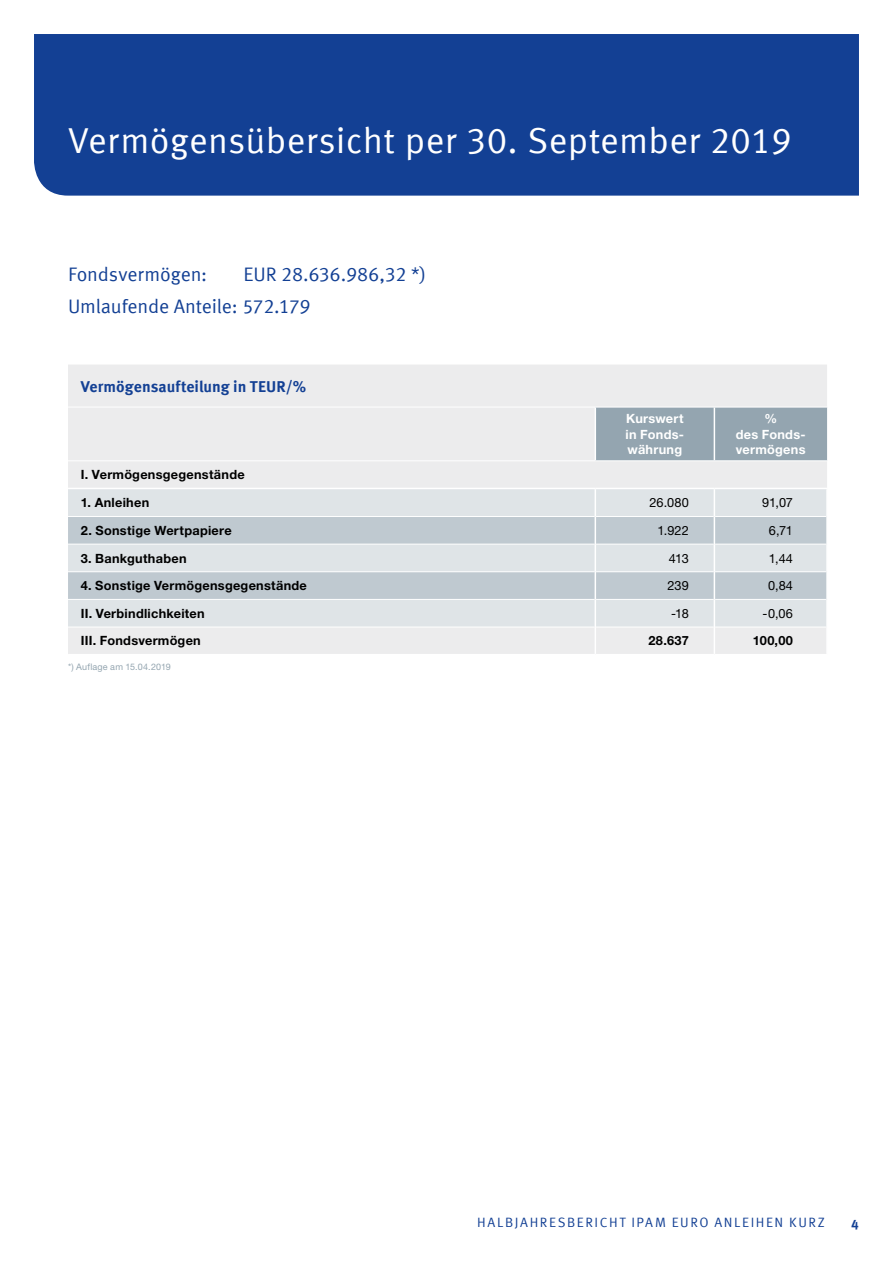
<style>
.page{position:relative;width:893px;height:1263px;background:#fff}
.page>*{position:absolute;margin:0;border:0;box-sizing:border-box;transform-origin:0 0}
.t1{font:36px "Meta Offc Pro Norm";letter-spacing:.01em;color:#fff}
.t2{font:19.5px/32px "Meta Offc Pro Norm";letter-spacing:-.01em;color:#134094}
.t3{font:700 15.75px "Meta Offc Pro";color:#134094}
.t4{font:13.5px "Meta Offc Pro Norm";letter-spacing:.115em;color:#134094}
.t5{font:700 13.5px "Meta Offc Pro";color:#134094}
.t6{font:700 12.75px "Helvetica Neue LTW1 G";letter-spacing:.02em;color:#000}
.t7{font:700 12.75px/15.9px "Helvetica Neue LTW1 G";letter-spacing:.02em;color:#fff;text-align:justify}
.t8{font:12.75px "Helvetica Neue LTW1 G";color:#000}
.t9{font:9px "Helvetica Neue LTW1 G";letter-spacing:.02em;color:#94a5b0}
</style>
<div class="page">
<div style="left:34px;top:34px;width:825px;height:162px;background:#134094"></div>
<div style="left:68px;top:365px;width:759px;height:289px;background:#ececed"></div>
<div style="left:596px;top:408px;width:231px;height:52px;background:#94a5b0"></div>
<div style="left:68px;top:489px;width:758px;height:138px;background:#dfe4e7"></div>
<svg style="left:68px;top:517px;width:758px;height:82px;fill:#bfc9d0"></svg>
<hr style="left:68px;top:407px;width:527px;height:1px;background:#fff">
<hr style="left:595px;top:407px;width:119px;height:1px;background:#fff">
<hr style="left:714px;top:407px;width:113px;height:1px;background:#fff">
<hr style="left:596px;top:544px;width:118px;height:1px;background:#fff">
<hr style="left:715px;top:544px;width:111px;height:1px;background:#fff">
<hr style="left:596px;top:599px;width:118px;height:1px;background:#fff">
<hr style="left:715px;top:599px;width:111px;height:1px;background:#fff">
<hr style="left:68px;top:460px;width:527px;height:1px;background:#fff">
<hr style="left:595px;top:460px;width:119px;height:1px;background:#fff">
<hr style="left:714px;top:460px;width:113px;height:1px;background:#fff">
<hr style="left:68px;top:516px;width:527px;height:1px;background:#fff">
<hr style="left:596px;top:516px;width:118px;height:1px;background:#fff">
<hr style="left:715px;top:516px;width:111px;height:1px;background:#fff">
<hr style="left:68px;top:544px;width:527px;height:1px;background:#fff">
<hr style="left:68px;top:571px;width:527px;height:1px;background:#fff">
<hr style="left:596px;top:571px;width:118px;height:1px;background:#fff">
<hr style="left:715px;top:571px;width:111px;height:1px;background:#fff">
<hr style="left:68px;top:599px;width:527px;height:1px;background:#fff">
<hr style="left:68px;top:627px;width:527px;height:1px;background:#fff">
<hr style="left:596px;top:627px;width:118px;height:1px;background:#fff">
<hr style="left:715px;top:627px;width:111px;height:1px;background:#fff">
<hr style="left:68px;top:488px;width:527px;height:1px;background:#fff">
<hr style="left:595px;top:488px;width:119px;height:1px;background:#fff">
<hr style="left:714px;top:488px;width:114px;height:1px;background:#fff">
<hr style="left:595px;top:407px;width:1px;height:53px;background:#fff">
<hr style="left:714px;top:407px;width:1px;height:53px;background:#fff">
<svg style="left:595px;top:489px;width:1px;height:165px"></svg>
<svg style="left:714px;top:489px;width:1px;height:165px"></svg>
<hr style="left:826px;top:489px;width:2px;height:27px;background:#fff">
<hr style="left:826px;top:516px;width:2px;height:28px;background:#fff">
<hr style="left:826px;top:544px;width:2px;height:28px;background:#fff">
<hr style="left:826px;top:572px;width:2px;height:27px;background:#fff">
<hr style="left:826px;top:599px;width:2px;height:28px;background:#fff">
<hr style="left:826px;top:627px;width:2px;height:27px;background:#fff">
<h1 class="t1" style="left:68px;top:113px;width:725px">Vermögensübersicht per 30. September 2019</h1>
<h2 class="t2" style="left:68px;top:257px;width:360px;text-indent:176px">EUR 28.636.986,32 *)<br>Umlaufende Anteile: 572.179</h2>
<h2 class="t2" style="left:68px;top:257px;width:141px">Fondsvermögen:</h2>
<p class="t3" style="left:81px;top:374px;width:227px">Vermögensaufteilung in TEUR/%</p>
<p class="t7" style="left:626px;top:410px;width:60px">Kurswert in Fonds&shy;währung</p>
<p class="t7" style="left:736px;top:410px;width:71px;text-align:center">%<br>des Fonds&shy;vermögens</p>
<p class="t6" style="left:81px;top:467px;width:165px">I. Vermögensgegenstände</p>
<p class="t6" style="left:81px;top:495px;width:70px">1. Anleihen</p>
<p class="t8" style="left:649px;top:495px;width:41px">26.080</p>
<p class="t8" style="left:762px;top:495px;width:32px">91,07</p>
<p class="t6" style="left:81px;top:522px;width:153px">2. Sonstige Wertpapiere</p>
<p class="t8" style="left:657px;top:522px;width:33px">1.922</p>
<p class="t8" style="left:769px;top:522px;width:26px">6,71</p>
<p class="t6" style="left:81px;top:550px;width:107px">3. Bankguthaben</p>
<p class="t8" style="left:669px;top:550px;width:21px">413</p>
<p class="t8" style="left:769px;top:550px;width:26px">1,44</p>
<p class="t6" style="left:81px;top:578px;width:228px">4. Sonstige Vermögensgegenstände</p>
<p class="t8" style="left:667px;top:578px;width:23px">239</p>
<p class="t8" style="left:768px;top:578px;width:27px">0,84</p>
<p class="t6" style="left:81px;top:605px;width:125px">II. Verbindlichkeiten</p>
<p class="t8" style="left:671px;top:605px;width:19px">-18</p>
<p class="t8" style="left:763px;top:605px;width:32px">-0,06</p>
<p class="t6" style="left:81px;top:633px;width:122px">III. Fondsvermögen</p>
<p class="t6" style="left:648px;top:633px;width:42px">28.637</p>
<p class="t6" style="left:753px;top:633px;width:42px">100,00</p>
<p class="t9" style="left:68px;top:662px;width:104px">*) Auflage am 15.04.2019</p>
<p class="t4" style="left:477px;top:1211px;width:266px">HALBJAHRESBERICHT IPAM EURO Anleihe</p>
<p class="t4" style="left:775px;top:1211px;width:52px">n kur z</p>
<p class="t5" style="left:851px;top:1214px;width:9px">4</p>
</div>
